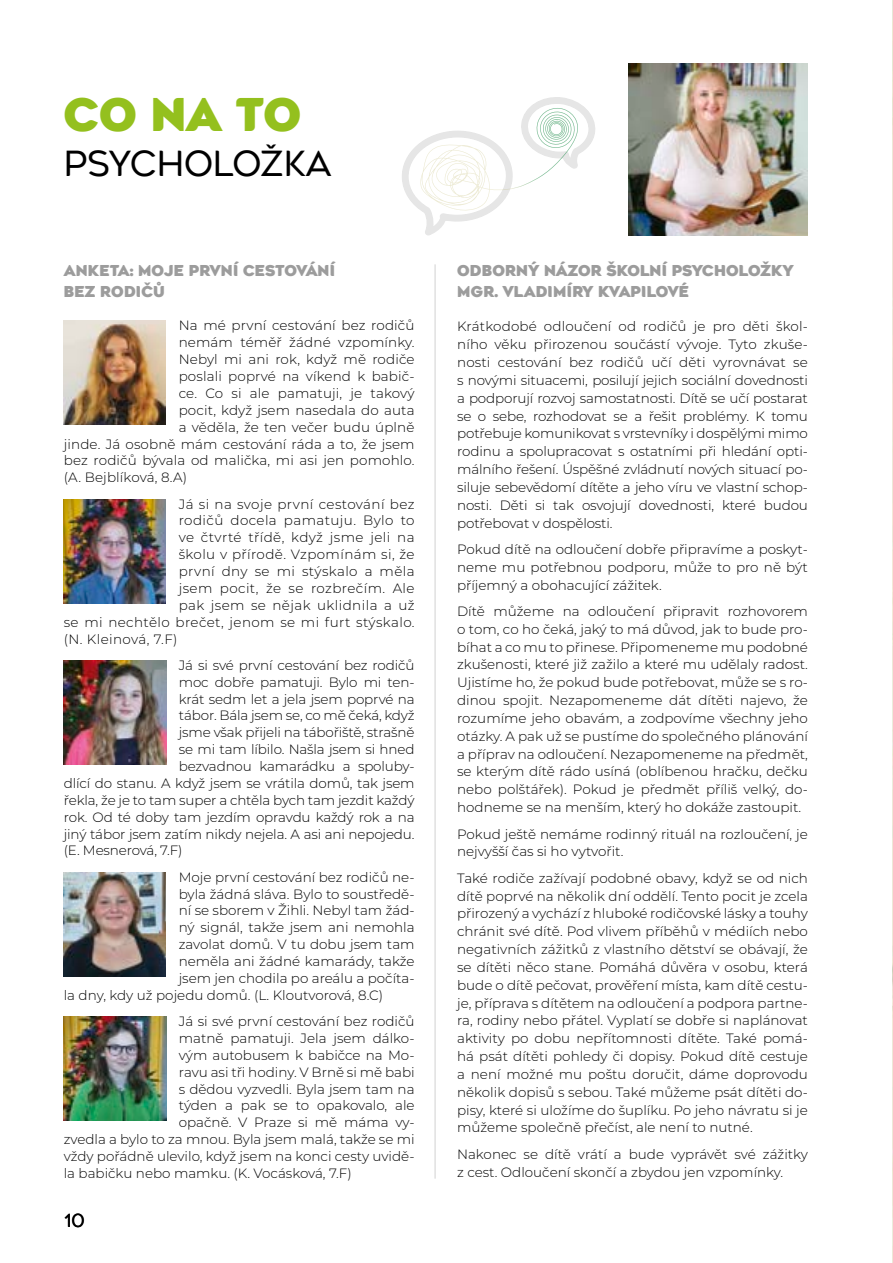
<style>
.page{position:relative;width:893px;height:1263px;background:#fff}
.page>*{position:absolute;margin:0;border:0;box-sizing:border-box;transform-origin:0 0}
.t1{font:900 45px "Agenor";color:#94c01e}
.t2{font:300 34.5px "Agenor";letter-spacing:-.01em;color:#000}
.t3{font:300 18px "Agenor";color:#000}
.titulky_15_20{font:900 15px/21px "Agenor";color:#9c9c9c}
.t4{font:300 13.5px/17.9px "Montserrat";color:#000;text-align:justify}
.t5{font:300 13.5px "Montserrat";letter-spacing:.03em;color:#000}
</style>
<div class="page">
<img style="left:892px;top:0;width:1px;height:1263px">
<svg style="left:402px;top:97px;width:193px;height:139px"></svg>
<img style="left:629px;top:64px;width:179px;height:172px">
<img style="left:64px;top:321px;width:102px;height:104px">
<img style="left:64px;top:499px;width:102px;height:104px">
<img style="left:64px;top:660px;width:102px;height:104px">
<img style="left:64px;top:872px;width:102px;height:104px">
<img style="left:64px;top:1016px;width:102px;height:104px">
<hr style="left:434px;top:264px;width:2px;height:915px;background:#b2b2b2">
<p class="t1" style="left:64px;top:86px;width:239px">CO NA TO</p>
<p class="t2" style="left:64px;top:144px;width:270px">PSYCHOLOŽKA</p>
<p class="titulky_15_20" style="left:64px;top:260px;width:273px">ANKETA: MOJE PRVNÍ CESTOVÁNÍ<br>BEZ RODIČŮ</p>
<p class="t4" style="left:179px;top:316px;width:237px">Na mé první cestování bez rodičů</p>
<p class="t4" style="left:179px;top:333px;width:237px">nemám téměř žádné vzpomínky.</p>
<p class="t4" style="left:179px;top:350px;width:237px">Nebyl mi ani rok, když mě rodiče</p>
<p class="t4" style="left:179px;top:367px;width:237px">poslali poprvé na víkend k babič-</p>
<p class="t4" style="left:179px;top:384px;width:237px">ce. Co si ale pamatuji, je takový</p>
<p class="t4" style="left:179px;top:401px;width:237px">pocit, když jsem nasedala do auta</p>
<p class="t4" style="left:179px;top:417px;width:237px">a věděla, že ten večer budu úplně</p>
<p class="t4" style="left:64px;top:434px;width:352px">jinde. Já osobně mám cestování ráda a to, že jsem</p>
<p class="t4" style="left:64px;top:451px;width:352px">bez rodičů bývala od malička, mi asi jen pomohlo.</p>
<p class="t4" style="left:64px;top:468px;width:125px">(A. Bejblíková, 8.A)</p>
<p class="t5" style="left:179px;top:495px;width:237px">Já si na svoje první cestování bez</p>
<p class="t5" style="left:179px;top:511px;width:237px">rodičů docela pamatuju. Bylo to</p>
<p class="t5" style="left:179px;top:528px;width:237px">ve čtvrté třídě, když jsme jeli na</p>
<p class="t5" style="left:179px;top:545px;width:237px">školu v přírodě. Vzpomínám si, že</p>
<p class="t5" style="left:179px;top:562px;width:237px">první dny se mi stýskalo a měla</p>
<p class="t5" style="left:179px;top:579px;width:237px">jsem pocit, že se rozbrečím. Ale</p>
<p class="t5" style="left:179px;top:596px;width:237px">pak jsem se nějak uklidnila a už</p>
<p class="t5" style="left:64px;top:613px;width:352px">se mi nechtělo brečet, jenom se mi furt stýskalo.</p>
<p class="t5" style="left:64px;top:630px;width:115px">(N. Kleinová, 7.F)</p>
<p class="t4" style="left:179px;top:656px;width:237px">Já si své první cestování bez rodičů</p>
<p class="t4" style="left:179px;top:672px;width:237px">moc dobře pamatuji. Bylo mi ten-</p>
<p class="t4" style="left:179px;top:689px;width:237px">krát sedm let a jela jsem poprvé na</p>
<p class="t4" style="left:179px;top:706px;width:237px">tábor. Bála jsem se, co mě čeká, když</p>
<p class="t4" style="left:179px;top:723px;width:237px">jsme však přijeli na tábořiště, strašně</p>
<p class="t4" style="left:179px;top:740px;width:237px">se mi tam líbilo. Našla jsem si hned</p>
<p class="t4" style="left:179px;top:757px;width:237px">bezvadnou kamarádku a spoluby-</p>
<p class="t4" style="left:64px;top:774px;width:352px">dlící do stanu. A když jsem se vrátila domů, tak jsem</p>
<p class="t4" style="left:64px;top:791px;width:352px">řekla, že je to tam super a chtěla bych tam jezdit každý</p>
<p class="t4" style="left:64px;top:807px;width:352px">rok. Od té doby tam jezdím opravdu každý rok a na</p>
<p class="t4" style="left:64px;top:824px;width:352px">jiný tábor jsem zatím nikdy nejela. A asi ani nepojedu.</p>
<p class="t4" style="left:64px;top:841px;width:120px">(E. Mesnerová, 7.F)</p>
<p class="t4" style="left:179px;top:867px;width:237px">Moje první cestování bez rodičů ne-</p>
<p class="t4" style="left:179px;top:884px;width:237px">byla žádná sláva. Bylo to soustředě-</p>
<p class="t4" style="left:179px;top:901px;width:237px">ní se sborem v Žihli. Nebyl tam žád-</p>
<p class="t4" style="left:179px;top:918px;width:237px">ný signál, takže jsem ani nemohla</p>
<p class="t4" style="left:179px;top:935px;width:237px">zavolat domů. V tu dobu jsem tam</p>
<p class="t4" style="left:179px;top:952px;width:237px">neměla ani žádné kamarády, takže</p>
<p class="t4" style="left:179px;top:969px;width:237px">jsem jen chodila po areálu a počíta-</p>
<p class="t4" style="left:64px;top:986px;width:321px">la dny, kdy už pojedu domů. (L. Kloutvorová, 8.C)</p>
<p class="t4" style="left:179px;top:1012px;width:237px">Já si své první cestování bez rodičů</p>
<p class="t4" style="left:179px;top:1029px;width:237px">matně pamatuji. Jela jsem dálko-</p>
<p class="t4" style="left:179px;top:1046px;width:237px">vým autobusem k babičce na Mo-</p>
<p class="t4" style="left:179px;top:1062px;width:237px">ravu asi tři hodiny. V Brně si mě babi</p>
<p class="t4" style="left:179px;top:1079px;width:237px">s dědou vyzvedli. Byla jsem tam na</p>
<p class="t4" style="left:179px;top:1096px;width:237px">týden a pak se to opakovalo, ale</p>
<p class="t4" style="left:179px;top:1113px;width:237px">opačně. V Praze si mě máma vy-</p>
<p class="t4" style="left:64px;top:1130px;width:352px">zvedla a bylo to za mnou. Byla jsem malá, takže se mi</p>
<p class="t4" style="left:64px;top:1147px;width:352px">vždy pořádně ulevilo, když jsem na konci cesty uvidě-</p>
<p class="t4" style="left:64px;top:1164px;width:289px">la babičku nebo mamku. (K. Vocásková, 7.F)</p>
<h3 class="t3" style="left:64px;top:1210px;width:23px">10</h3>
<p class="titulky_15_20" style="left:457px;top:260px;width:338px">ODBORNÝ NÁZOR ŠKOLNÍ PSYCHOLOŽKY<br>MGR. VLADIMÍRY KVAPILOVÉ</p>
<p class="t4" style="left:457px;top:317px;width:352px">Krátkodobé odloučení od rodičů je pro děti škol&shy;ního věku přirozenou součástí vývoje. Tyto zkuše&shy;nosti cestování bez rodičů učí děti vyrovnávat se s novými situacemi, posilují jejich sociální dovednosti a podporují rozvoj samostatnosti. Dítě se učí postarat se o sebe, rozhodovat se a řešit problémy. K tomu potřebuje komunikovat s vrstevníky i dospělými mimo rodinu a spolupracovat s ostatními při hledání opti&shy;málního řešení. Úspěšné zvládnutí nových situací po&shy;siluje sebevědomí dítěte a jeho víru ve vlastní schop&shy;nosti. Děti si tak osvojují dovednosti, které budou potřebovat v dospělosti.</p>
<p class="t4" style="left:457px;top:540px;width:352px">Pokud dítě na odloučení dobře připravíme a poskyt&shy;neme mu potřebnou podporu, může to pro ně být příjemný a obohacující zážitek.</p>
<p class="t4" style="left:457px;top:602px;width:352px">Dítě můžeme na odloučení připravit rozhovorem o tom, co ho čeká, jaký to má důvod, jak to bude pro&shy;bíhat a co mu to přinese. Připomeneme mu podobné zkušenosti, které již zažilo a které mu udělaly radost.<br>Ujistíme ho, že pokud bude potřebovat, může se s ro&shy;dinou spojit. Nezapomeneme dát dítěti najevo, že rozumíme jeho obavám, a zodpovíme všechny jeho otázky. A pak už se pustíme do společného plánování a příprav na odloučení. Nezapomeneme na předmět, se kterým dítě rádo usíná (oblíbenou hračku, dečku nebo polštářek). Pokud je předmět příliš velký, do&shy;hodneme se na menším, který ho dokáže zastoupit.</p>
<p class="t4" style="left:457px;top:824px;width:352px">Pokud ještě nemáme rodinný rituál na rozloučení, je nejvyšší čas si ho vytvořit.</p>
<p class="t4" style="left:457px;top:868px;width:352px">Také rodiče zažívají podobné obavy, když se od nich dítě poprvé na několik dní oddělí. Tento pocit je zcela přirozený a vychází z hluboké rodičovské lásky a touhy chránit své dítě. Pod vlivem příběhů v médiích nebo negativních zážitků z vlastního dětství se obávají, že se dítěti něco stane. Pomáhá důvěra v osobu, která bude o dítě pečovat, prověření místa, kam dítě cestu&shy;je, příprava s dítětem na odloučení a podpora partne&shy;ra, rodiny nebo přátel. Vyplatí se dobře si naplánovat aktivity po dobu nepřítomnosti dítěte. Také pomá&shy;há psát dítěti pohledy či dopisy. Pokud dítě cestuje a není možné mu poštu doručit, dáme doprovodu několik dopisů s sebou. Také můžeme psát dítěti do&shy;pisy, které si uložíme do šuplíku. Po jeho návratu si je můžeme společně přečíst, ale není to nutné.</p>
<p class="t4" style="left:457px;top:1144px;width:352px">Nakonec se dítě vrátí a bude vyprávět své zážitky z cest. Odloučení skončí a zbydou jen vzpomínky.</p>
</div>
